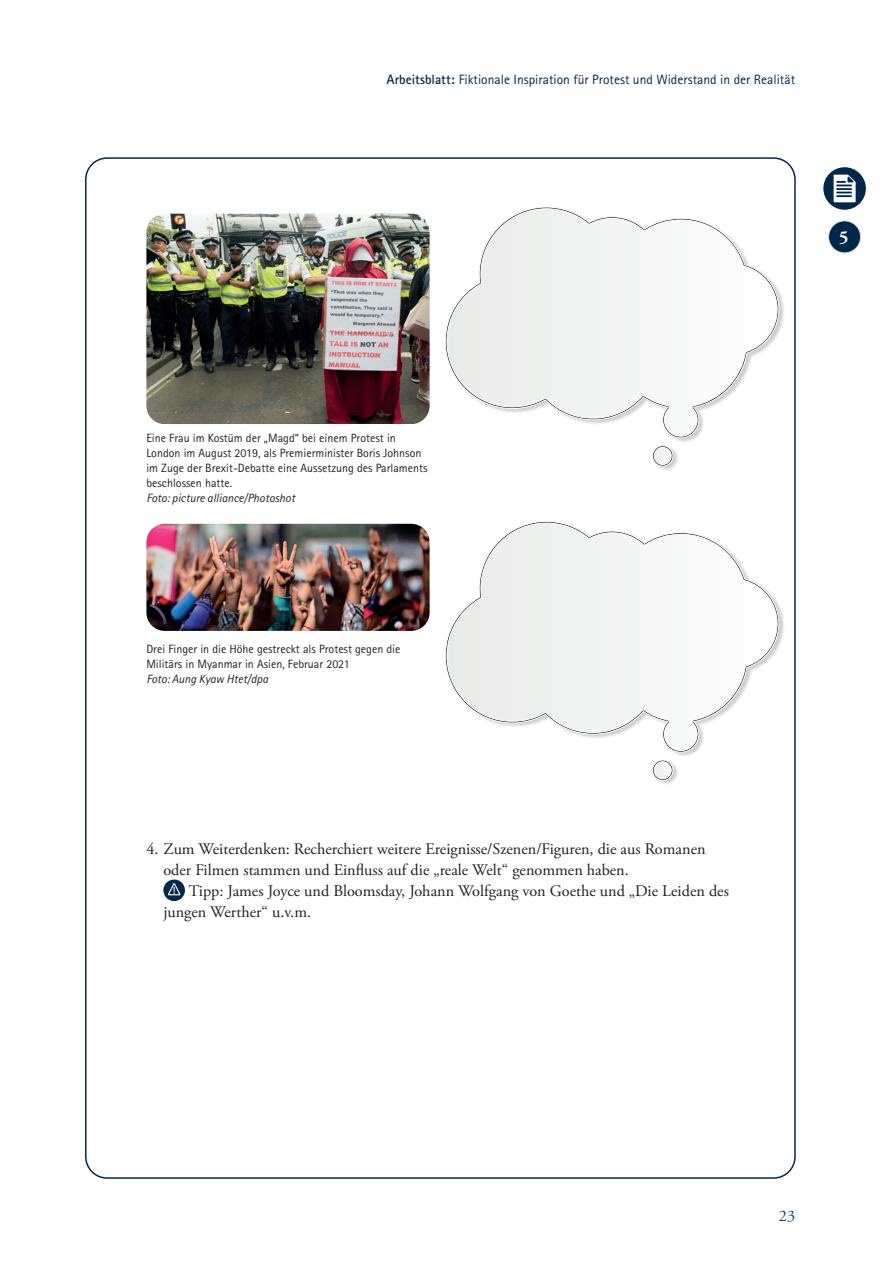
<style>
.page{position:relative;width:893px;height:1263px;background:#fff}
.page>*{position:absolute;margin:0;border:0;box-sizing:border-box;transform-origin:0 0}
.t1{font:700 18px "Adobe Garamond Pro";color:#fff}
.t2{font:16.2px/21px "Adobe Garamond Pro";color:#231f20}
.t3{font:16.2px "Adobe Garamond Pro";color:#00507c}
.t4{font:13.5px "Rotis Sans Serif Pro";color:#00284a}
.t5{font:12px/15px "Rotis Sans Serif Pro";color:#231f20}
.t6{font:italic 12px "Rotis Sans Serif Pro";color:#231f20}
.s1{font-weight:700}
</style>
<div class="page">
<svg style="left:823px;top:167px;width:43px;height:43px"></svg>
<svg style="left:834px;top:175px;width:22px;height:27px"></svg>
<img style="left:659px;top:449px;width:19px;height:21px">
<svg style="left:445px;top:207px;width:334px;height:231px"></svg>
<svg style="left:652px;top:445px;width:21px;height:22px"></svg>
<img style="left:659px;top:764px;width:19px;height:20px">
<svg style="left:445px;top:521px;width:334px;height:232px"></svg>
<svg style="left:652px;top:760px;width:21px;height:21px"></svg>
<div style="left:829px;top:221px;width:32px;height:32px;background:#00284a;border-radius:50%"></div>
<div style="left:828px;top:221px;width:33px;height:32px;border:1px solid #dcdddf;border-radius:50%"></div>
<img style="left:146px;top:214px;width:284px;height:210px">
<img style="left:146px;top:524px;width:284px;height:107px">
<svg style="left:163px;top:879px;width:22px;height:22px"></svg>
<svg style="left:167px;top:882px;width:14px;height:14px"></svg>
<p class="t4" style="left:387px;top:72px;width:410px"><span class="s1">Arbeitsblatt:</span> Fiktionale Inspiration für Protest und Widerstand in der Realität</p>
<h1 class="t1" style="left:839px;top:227px;width:11px">5</h1>
<p class="t5" style="left:146px;top:431px;width:283px">Eine Frau im Kostüm der „Magd“ bei einem Protest in London im August 2019, als Premierminister Boris Johnson im Zuge der Brexit-Debatte eine Aussetzung des Parlaments beschlossen hatte.</p>
<p class="t6" style="left:146px;top:491px;width:150px">Foto: picture alliance/Photoshot</p>
<p class="t5" style="left:146px;top:641px;width:256px">Drei Finger in die Höhe gestreckt als Protest gegen die<br>Militärs in Myanmar in Asien, Februar 2021</p>
<p class="t6" style="left:146px;top:671px;width:123px">Foto: Aung Kyaw Htet/dpa</p>
<h2 class="t2" style="left:163px;top:839px;width:544px;text-indent:-17px">4. Zum Weiterdenken: Recherchiert weitere Ereignisse/Szenen/Figuren, die aus Romanen oder Filmen stammen und Einfluss auf die „reale Welt“ genommen haben.</h2>
<h2 class="t2" style="left:163px;top:881px;width:567px;text-indent:25px">Tipp: James Joyce und Bloomsday, Johann Wolfgang von Goethe und „Die Leiden des jungen Werther“ u.v.m.</h2>
<h2 class="t3" style="left:779px;top:1206px;width:18px">23</h2>
</div>
